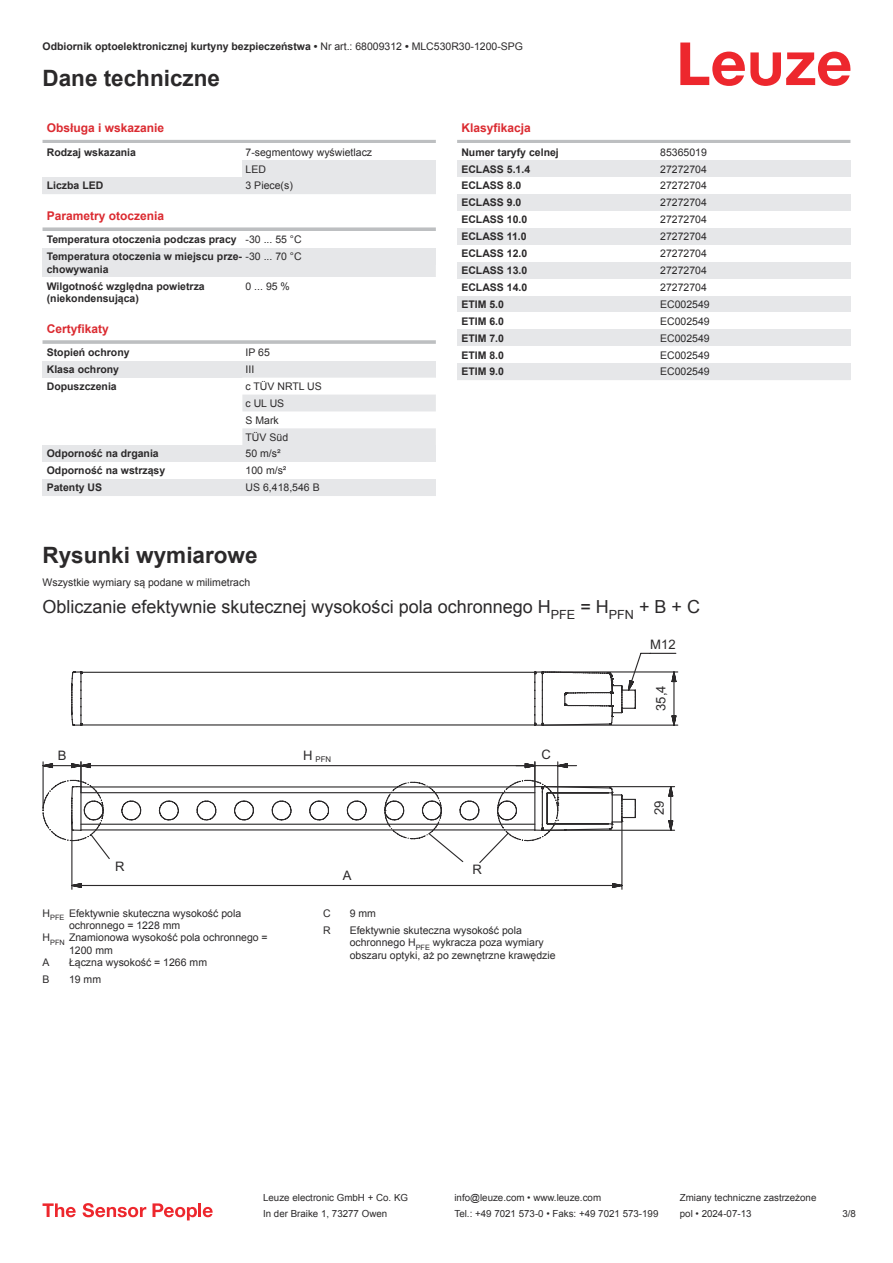
<style>
.page{position:relative;width:893px;height:1263px;background:#fff}
.page>*{position:absolute;margin:0;border:0;box-sizing:border-box;transform-origin:0 0}
.t1{font:700 22.5px "Arial";color:#2b292a}
.t2{font:18px "Arial";color:#2b292a}
.t3{font:13.05px "Arial";letter-spacing:.005em;color:#2b292a}
.t4{font:700 12px "Arial";color:#db2a30}
.t5{font:10.5px/17px "Arial";color:#2b292a}
.t6{font:700 10.5px/17px "Arial";color:#2b292a}
.t7{font:9.75px "Arial";color:#2b292a}
.t8{font:7.8px "Arial";color:#2b292a}
.s1{font-weight:400}
</style>
<div class="page">
<svg style="left:680px;top:43px;width:170px;height:43px"></svg>
<div style="left:242px;top:265px;width:194px;height:12px;background:#e6e7e9"></div>
<hr style="left:43px;top:140px;width:393px;height:3px;background:#bdbfc1">
<div style="left:242px;top:160px;width:194px;height:17px;background:#e6e7e9"></div>
<div style="left:43px;top:177px;width:199px;height:17px;background:#e6e7e9"></div>
<div style="left:242px;top:177px;width:194px;height:17px;background:#e6e7e9"></div>
<svg style="left:43px;top:227px;width:393px;height:4px;background:#c4c6c8"></svg>
<div style="left:43px;top:248px;width:199px;height:29px;background:#e6e7e9"></div>
<div style="left:242px;top:248px;width:194px;height:17px;background:#e6e7e9"></div>
<hr style="left:43px;top:340px;width:393px;height:4px;background:#c6c8c9">
<div style="left:43px;top:361px;width:199px;height:17px;background:#e6e7e9"></div>
<div style="left:242px;top:361px;width:194px;height:17px;background:#e6e7e9"></div>
<svg style="left:242px;top:394px;width:194px;height:51px"></svg>
<div style="left:43px;top:445px;width:199px;height:17px;background:#e6e7e9"></div>
<div style="left:242px;top:445px;width:194px;height:17px;background:#e6e7e9"></div>
<div style="left:43px;top:479px;width:199px;height:17px;background:#e6e7e9"></div>
<div style="left:242px;top:479px;width:194px;height:17px;background:#e6e7e9"></div>
<hr style="left:457px;top:140px;width:393px;height:3px;background:#bdbfc1">
<div style="left:457px;top:160px;width:200px;height:17px;background:#e6e7e9"></div>
<div style="left:657px;top:160px;width:193px;height:17px;background:#e6e7e9"></div>
<div style="left:457px;top:194px;width:200px;height:17px;background:#e6e7e9"></div>
<div style="left:657px;top:194px;width:193px;height:17px;background:#e6e7e9"></div>
<div style="left:457px;top:228px;width:200px;height:17px;background:#e6e7e9"></div>
<div style="left:657px;top:228px;width:193px;height:17px;background:#e6e7e9"></div>
<div style="left:457px;top:262px;width:200px;height:17px;background:#e6e7e9"></div>
<div style="left:657px;top:262px;width:193px;height:17px;background:#e6e7e9"></div>
<div style="left:457px;top:296px;width:200px;height:16px;background:#e6e7e9"></div>
<div style="left:657px;top:296px;width:193px;height:16px;background:#e6e7e9"></div>
<div style="left:457px;top:329px;width:200px;height:17px;background:#e6e7e9"></div>
<div style="left:657px;top:329px;width:193px;height:17px;background:#e6e7e9"></div>
<div style="left:457px;top:363px;width:200px;height:17px;background:#e6e7e9"></div>
<div style="left:657px;top:363px;width:193px;height:17px;background:#e6e7e9"></div>
<svg style="left:43px;top:1203px;width:33px;height:14px"></svg>
<svg style="left:83px;top:1203px;width:63px;height:14px"></svg>
<svg style="left:153px;top:1203px;width:44px;height:17px"></svg>
<hr style="left:198px;top:1203px;width:3px;height:14px;background:#ed272d">
<svg style="left:203px;top:1207px;width:10px;height:10px"></svg>
<svg style="left:71px;top:671px;width:463px;height:9px"></svg>
<svg style="left:71px;top:680px;width:463px;height:46px"></svg>
<svg style="left:534px;top:652px;width:144px;height:74px"></svg>
<svg style="left:43px;top:761px;width:632px;height:129px"></svg>
<p class="t6" style="left:43px;top:38px;width:482px">Odbiornik optoelektronicznej kurtyny bezpieczeństwa • <span class="s1">Nr art.: 68009312</span> • <span class="s1">MLC530R30-1200-SPG</span></p>
<h1 class="t1" style="left:43px;top:70px;width:179px">Dane techniczne</h1>
<p class="t4" style="left:47px;top:120px;width:119px">Obsługa i wskazanie</p>
<p class="t6" style="left:47px;top:144px;width:91px">Rodzaj wskazania</p>
<p class="t5" style="left:246px;top:143px;width:128px">7-segmentowy wyświetlacz<br>LED</p>
<p class="t6" style="left:47px;top:178px;width:58px">Liczba LED</p>
<p class="t5" style="left:246px;top:178px;width:49px">3 Piece(s)</p>
<p class="t4" style="left:47px;top:211px;width:119px">Parametry otoczenia</p>
<p class="t6" style="left:47px;top:231px;width:256px">Temperatura otoczenia podczas pracy <span class="s1">-30 ... 55 °C<br></span>Temperatura otoczenia w miejscu prze- <span class="s1">-30 ... 70 °C</span></p>
<p class="t6" style="left:47px;top:261px;width:160px">chowywania<br>Wilgotność względna powietrza</p>
<p class="t6" style="left:47px;top:290px;width:94px">(niekondensująca)</p>
<p class="t4" style="left:461px;top:120px;width:71px">Klasyfikacja</p>
<p class="t6" style="left:461px;top:144px;width:99px">Numer taryfy celnej</p>
<p class="t5" style="left:660px;top:144px;width:48px">85365019</p>
<p class="t6" style="left:461px;top:160px;width:70px">ECLASS 5.1.4</p>
<p class="t5" style="left:660px;top:160px;width:48px">27272704</p>
<p class="t6" style="left:461px;top:177px;width:62px">ECLASS 8.0</p>
<p class="t5" style="left:660px;top:177px;width:48px">27272704</p>
<p class="t6" style="left:461px;top:194px;width:62px">ECLASS 9.0</p>
<p class="t5" style="left:660px;top:194px;width:48px">27272704</p>
<p class="t6" style="left:461px;top:211px;width:67px">ECLASS 10.0</p>
<p class="t5" style="left:660px;top:211px;width:48px">27272704</p>
<p class="t6" style="left:461px;top:228px;width:67px">ECLASS 11.0</p>
<p class="t5" style="left:660px;top:228px;width:48px">27272704</p>
<p class="t6" style="left:461px;top:245px;width:67px">ECLASS 12.0</p>
<p class="t5" style="left:660px;top:245px;width:48px">27272704</p>
<p class="t6" style="left:461px;top:262px;width:67px">ECLASS 13.0</p>
<p class="t5" style="left:660px;top:262px;width:48px">27272704</p>
<p class="t6" style="left:461px;top:279px;width:67px">ECLASS 14.0</p>
<p class="t5" style="left:660px;top:279px;width:48px">27272704</p>
<p class="t6" style="left:461px;top:296px;width:44px">ETIM 5.0</p>
<p class="t5" style="left:660px;top:296px;width:51px">EC002549</p>
<p class="t6" style="left:461px;top:313px;width:44px">ETIM 6.0</p>
<p class="t5" style="left:660px;top:312px;width:51px">EC002549</p>
<p class="t6" style="left:461px;top:330px;width:44px">ETIM 7.0</p>
<p class="t5" style="left:660px;top:329px;width:51px">EC002549</p>
<p class="t6" style="left:461px;top:346px;width:44px">ETIM 8.0</p>
<p class="t5" style="left:660px;top:346px;width:51px">EC002549</p>
<p class="t6" style="left:461px;top:363px;width:44px">ETIM 9.0</p>
<p class="t5" style="left:660px;top:363px;width:51px">EC002549</p>
<p class="t5" style="left:246px;top:277px;width:46px">0 ... 95 %</p>
<p class="t4" style="left:47px;top:324px;width:64px">Certyfikaty</p>
<p class="t6" style="left:47px;top:344px;width:84px">Stopień ochrony</p>
<p class="t5" style="left:246px;top:345px;width:26px">IP 65</p>
<p class="t6" style="left:47px;top:361px;width:74px">Klasa ochrony</p>
<p class="t5" style="left:246px;top:362px;width:10px">III</p>
<p class="t6" style="left:47px;top:378px;width:72px">Dopuszczenia</p>
<p class="t5" style="left:246px;top:378px;width:78px">c TÜV NRTL US c UL US<br>S Mark<br>TÜV Süd</p>
<p class="t6" style="left:47px;top:445px;width:114px">Odporność na drgania</p>
<p class="t5" style="left:246px;top:446px;width:37px">50 m/s²</p>
<p class="t6" style="left:47px;top:462px;width:120px">Odporność na wstrząsy</p>
<p class="t5" style="left:246px;top:463px;width:42px">100 m/s²</p>
<p class="t6" style="left:47px;top:479px;width:57px">Patenty US</p>
<p class="t5" style="left:246px;top:479px;width:76px">US 6,418,546 B</p>
<h1 class="t1" style="left:43px;top:539px;width:217px">Rysunki wymiarowe</h1>
<p class="t5" style="left:43px;top:574px;width:209px">Wszystkie wymiary są podane w milimetrach</p>
<h2 class="t2" style="left:43px;top:594px;width:659px">Obliczanie efektywnie skutecznej wysokości pola ochronnego H<sub>PFE</sub> = H<sub>PFN</sub> + B + C</h2>
<p class="t3" style="left:650px;top:640px;width:27px">M12</p>
<p class="t3" style="left:58px;top:750px;width:10px">B</p>
<p class="t8" style="left:303px;top:756px;width:29px"><sup>H</sup> PFN</p>
<p class="t3" style="left:115px;top:862px;width:11px">R</p>
<p class="t3" style="left:472px;top:864px;width:11px">R</p>
<p class="t3" style="left:343px;top:870px;width:10px">A</p>
<p class="t3" style="left:542px;top:750px;width:11px">C</p>
<p class="t5" style="left:43px;top:904px;width:200px">H<sub>PFE</sub> Efektywnie skuteczna wysokość pola</p>
<p class="t5" style="left:69px;top:917px;width:113px">ochronnego = 1228 mm</p>
<p class="t5" style="left:43px;top:929px;width:227px">H<sub>PFN</sub> Znamionowa wysokość pola ochronnego =</p>
<p class="t5" style="left:69px;top:943px;width:45px">1200 mm</p>
<p class="t5" style="left:43px;top:954px;width:9px">A</p>
<p class="t5" style="left:69px;top:953px;width:140px">Łączna wysokość = 1266 mm</p>
<p class="t5" style="left:43px;top:970px;width:9px">B</p>
<p class="t5" style="left:69px;top:971px;width:34px">19 mm</p>
<p class="t5" style="left:323px;top:906px;width:9px">C</p>
<p class="t5" style="left:350px;top:906px;width:28px">9 mm</p>
<p class="t5" style="left:323px;top:923px;width:9px">R</p>
<p class="t5" style="left:350px;top:924px;width:207px;line-height:12.6px">Efektywnie skuteczna wysokość pola ochronnego H<sub>PFE</sub> wykracza poza wymiary obszaru optyki, aż po zewnętrzne krawędzie</p>
<p class="t3" style="left:656px;top:711px;width:27px;rotate:-90deg">35,4</p>
<p class="t3" style="left:654px;top:815px;width:16px;rotate:-90deg">29</p>
<p class="t7" style="left:263px;top:1191px;width:146px">Leuze electronic GmbH + Co. KG</p>
<p class="t7" style="left:454px;top:1191px;width:148px">info@leuze.com • www.leuze.com</p>
<p class="t7" style="left:680px;top:1191px;width:138px">Zmiany techniczne zastrzeżone</p>
<p class="t7" style="left:263px;top:1207px;width:126px">In der Braike 1, 73277 Owen</p>
<p class="t7" style="left:454px;top:1207px;width:205px">Tel.: +49 7021 573-0 • Faks: +49 7021 573-199</p>
<p class="t7" style="left:680px;top:1207px;width:73px">pol • 2024-07-13</p>
<p class="t7" style="left:842px;top:1210px;width:15px">3 /8</p>
</div>
